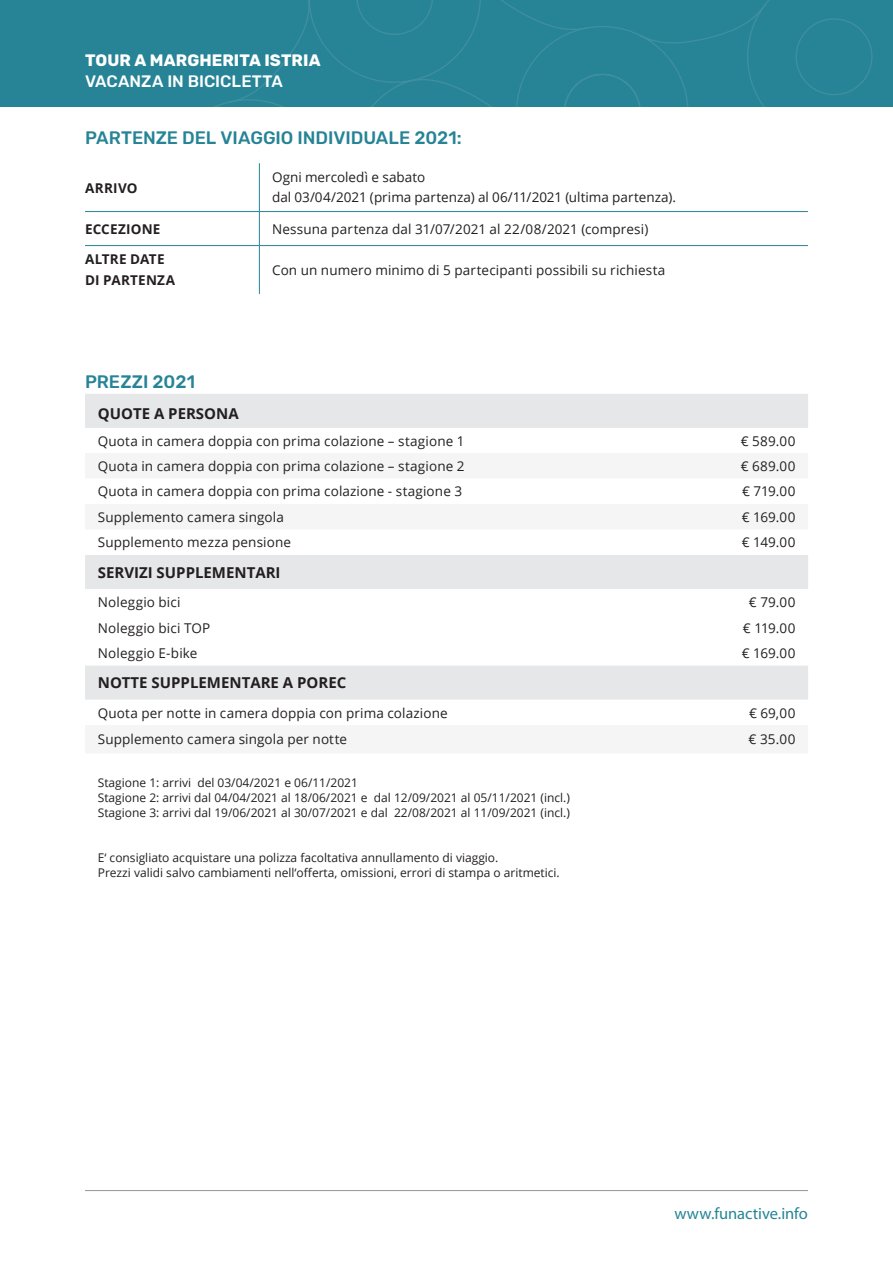
<style>
.page{position:relative;width:893px;height:1263px;background:#fff}
.page>*{position:absolute;margin:0;border:0;box-sizing:border-box;transform-origin:0 0}
.t1{font:500 18px "Rubik";letter-spacing:-.005em;color:#268496}
.t2{font:700 16.5px "Rubik";letter-spacing:.005em;color:#fff}
.t3{font:500 16.5px "Rubik";color:#fff}
.t4{font:16.5px "Myriad Pro";letter-spacing:-.005em;color:#268496}
.t5{font:700 15px "Open Sans";color:#231f20}
.T_Open_Sans_9_14{font:13.5px "Open Sans";letter-spacing:.01em;color:#231f20}
.T_Open_Sans_9_14-2{font:700 13.5px "Open Sans";letter-spacing:.02em;color:#231f20}
.t6{font:12px "Open Sans";color:#231f20}
</style>
<div class="page">
<div style="left:0;top:0;width:893px;height:106px;background:#268496"></div>
<svg style="left:216px;top:0;width:657px;height:106px"></svg>
<hr style="left:85px;top:1190px;width:723px;height:1px;background:#939598">
<hr style="left:259px;top:163px;width:1px;height:48px;background:#268496">
<hr style="left:85px;top:211px;width:174px;height:1px;background:#268496">
<hr style="left:259px;top:211px;width:549px;height:1px;background:#268496">
<hr style="left:85px;top:245px;width:174px;height:1px;background:#268496">
<hr style="left:259px;top:245px;width:549px;height:1px;background:#268496">
<hr style="left:259px;top:212px;width:1px;height:33px;background:#268496">
<hr style="left:259px;top:246px;width:1px;height:48px;background:#268496">
<div style="left:85px;top:394px;width:723px;height:34px;background:#e6e7e9"></div>
<svg style="left:85px;top:555px;width:723px;height:145px"></svg>
<hr style="left:85px;top:752px;width:310px;height:1px;background:#f5f5f6">
<hr style="left:395px;top:752px;width:103px;height:1px;background:#f5f5f6">
<hr style="left:498px;top:752px;width:205px;height:1px;background:#f5f5f6">
<hr style="left:703px;top:752px;width:105px;height:1px;background:#f5f5f6">
<p class="t2" style="left:85px;top:51px;width:237px">TOUR A MARGHERITA ISTRIA</p>
<p class="t3" style="left:85px;top:72px;width:199px">VACANZA IN BICICLETTA</p>
<p class="t1" style="left:85px;top:128px;width:378px">PARTENZE DEL VIAGGIO INDIVIDUALE 2021:</p>
<p class="T_Open_Sans_9_14-2" style="left:85px;top:178px;width:54px">ARRIVO</p>
<p class="T_Open_Sans_9_14" style="left:272px;top:168px;width:155px">Ogni mercoledì e sabato</p>
<p class="T_Open_Sans_9_14" style="left:272px;top:187px;width:405px">dal 03/04/2021 (prima partenza) al 06/11/2021 (ultima partenza).</p>
<p class="T_Open_Sans_9_14-2" style="left:85px;top:219px;width:77px">ECCEZIONE</p>
<p class="T_Open_Sans_9_14" style="left:272px;top:220px;width:378px">Nessuna partenza dal 31/07/2021 al 22/08/2021 (compresi)</p>
<p class="T_Open_Sans_9_14-2" style="left:85px;top:250px;width:81px">ALTRE DATE</p>
<p class="T_Open_Sans_9_14-2" style="left:85px;top:271px;width:92px">DI PARTENZA</p>
<p class="T_Open_Sans_9_14" style="left:272px;top:261px;width:395px">Con un numero minimo di 5 partecipanti possibili su richiesta</p>
<p class="t1" style="left:85px;top:371px;width:112px">PREZZI 2021</p>
<p class="t5" style="left:98px;top:403px;width:142px">QUOTE A PERSONA</p>
<p class="T_Open_Sans_9_14" style="left:98px;top:431px;width:368px">Quota in camera doppia con prima colazione – stagione 1</p>
<p class="T_Open_Sans_9_14" style="left:741px;top:431px;width:56px">€ 589.00</p>
<p class="T_Open_Sans_9_14" style="left:98px;top:457px;width:368px">Quota in camera doppia con prima colazione – stagione 2</p>
<p class="T_Open_Sans_9_14" style="left:741px;top:457px;width:56px">€ 689.00</p>
<p class="T_Open_Sans_9_14" style="left:98px;top:482px;width:366px">Quota in camera doppia con prima colazione - stagione 3</p>
<p class="T_Open_Sans_9_14" style="left:742px;top:482px;width:55px">€ 719.00</p>
<p class="T_Open_Sans_9_14" style="left:98px;top:508px;width:188px">Supplemento camera singola</p>
<p class="T_Open_Sans_9_14" style="left:742px;top:508px;width:55px">€ 169.00</p>
<p class="T_Open_Sans_9_14" style="left:98px;top:533px;width:195px">Supplemento mezza pensione</p>
<p class="T_Open_Sans_9_14" style="left:742px;top:533px;width:55px">€ 149.00</p>
<p class="t5" style="left:98px;top:562px;width:184px">SERVIZI SUPPLEMENTARI</p>
<p class="T_Open_Sans_9_14" style="left:98px;top:593px;width:84px">Noleggio bici</p>
<p class="T_Open_Sans_9_14" style="left:749px;top:593px;width:48px">€ 79.00</p>
<p class="T_Open_Sans_9_14" style="left:98px;top:618px;width:114px">Noleggio bici TOP</p>
<p class="T_Open_Sans_9_14" style="left:743px;top:618px;width:54px">€ 119.00</p>
<p class="T_Open_Sans_9_14" style="left:98px;top:644px;width:101px">Noleggio E-bike</p>
<p class="T_Open_Sans_9_14" style="left:742px;top:644px;width:55px">€ 169.00</p>
<p class="t5" style="left:98px;top:672px;width:250px">NOTTE SUPPLEMENTARE A POREC</p>
<p class="T_Open_Sans_9_14" style="left:98px;top:703px;width:351px">Quota per notte in camera doppia con prima colazione</p>
<p class="T_Open_Sans_9_14" style="left:749px;top:703px;width:48px">€ 69,00</p>
<p class="T_Open_Sans_9_14" style="left:98px;top:730px;width:251px">Supplemento camera singola per notte</p>
<p class="T_Open_Sans_9_14" style="left:749px;top:730px;width:48px">€ 35.00</p>
<p class="t6" style="left:98px;top:775px;width:262px">Stagione 1: arrivi del 03/04/2021 e 06/11/2021</p>
<p class="t6" style="left:98px;top:790px;width:474px">Stagione 2: arrivi dal 04/04/2021 al 18/06/2021 e dal 12/09/2021 al 05/11/2021 (incl.)</p>
<p class="t6" style="left:98px;top:805px;width:474px">Stagione 3: arrivi dal 19/06/2021 al 30/07/2021 e dal 22/08/2021 al 11/09/2021 (incl.)</p>
<p class="t6" style="left:98px;top:850px;width:402px">E‘ consigliato acquistare una polizza facoltativa annullamento di viaggio.</p>
<p class="t6" style="left:98px;top:865px;width:464px">Prezzi validi salvo cambiamenti nell‘offerta, omissioni, errori di stampa o aritmetici.</p>
<p class="t4" style="left:674px;top:1203px;width:135px">www.funactive.info</p>
</div>
